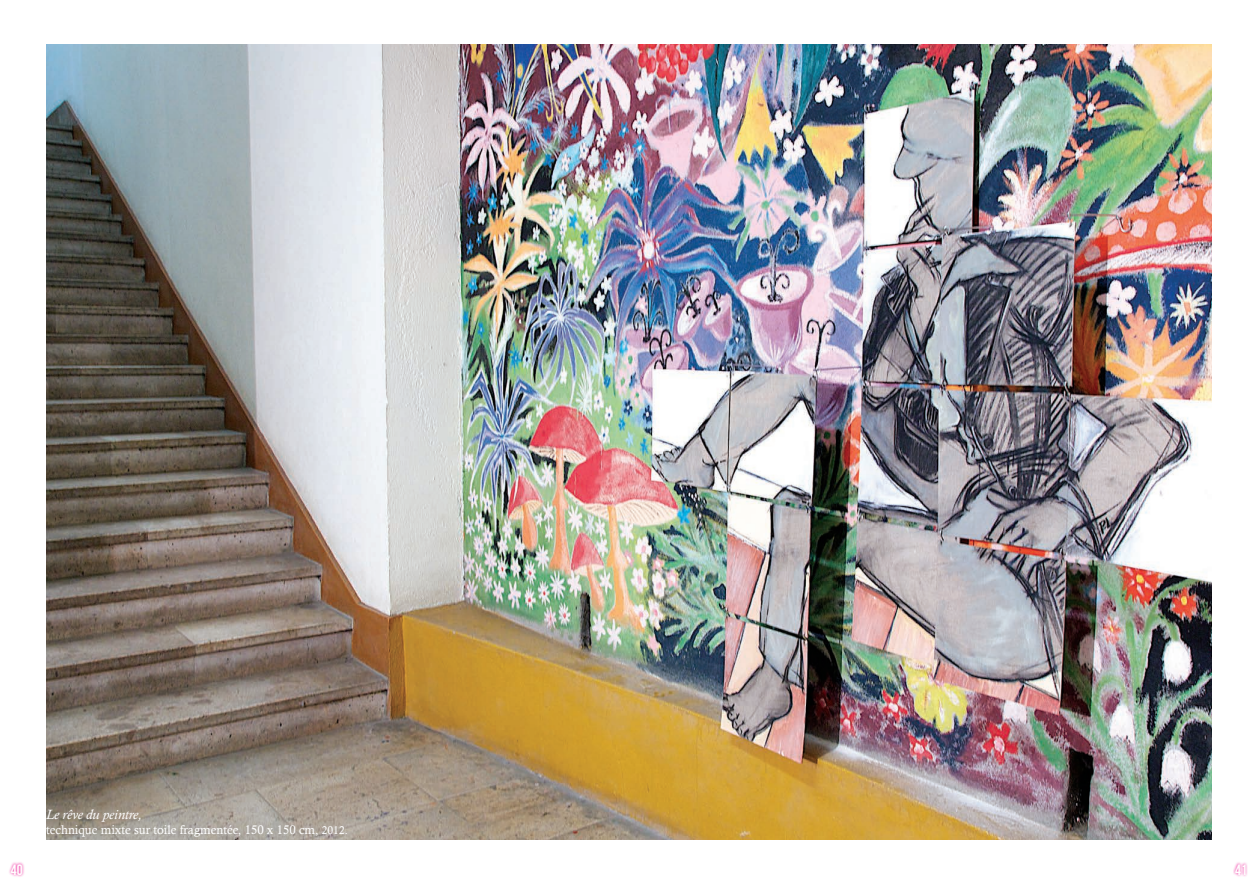
<style>
.page{position:relative;width:1258px;height:886px;background:#fff}
.page>*{position:absolute;margin:0;border:0;box-sizing:border-box;transform-origin:0 0}
.t1{font:15px "Bebas Neue";color:#fff}
.t2{font:italic 13.75px "Calisto";color:#fff}
.t3{font:12.5px "Calisto";color:#fff}
.s1{font-size:11.25px}
</style>
<div class="page">
<div style="left:1233px;top:861px;width:15px;height:16px;background:#ed028c;opacity:.87"></div>
<img style="left:46px;top:44px;width:1166px;height:796px">
<div style="left:8px;top:861px;width:17px;height:16px;background:#ed028c;opacity:.87"></div>
<p class="t1" style="left:11px;top:861px;width:13px">40</p>
<p class="t2" style="left:46px;top:806px;width:97px">Le rêve du peintre,</p>
<p class="t3" style="left:46px;top:822px;width:303px">technique mixte sur toile fragmentée, 150 x 150 cm, <span class="s1">2012.</span></p>
<p class="t1" style="left:1235px;top:861px;width:13px">41</p>
</div>
